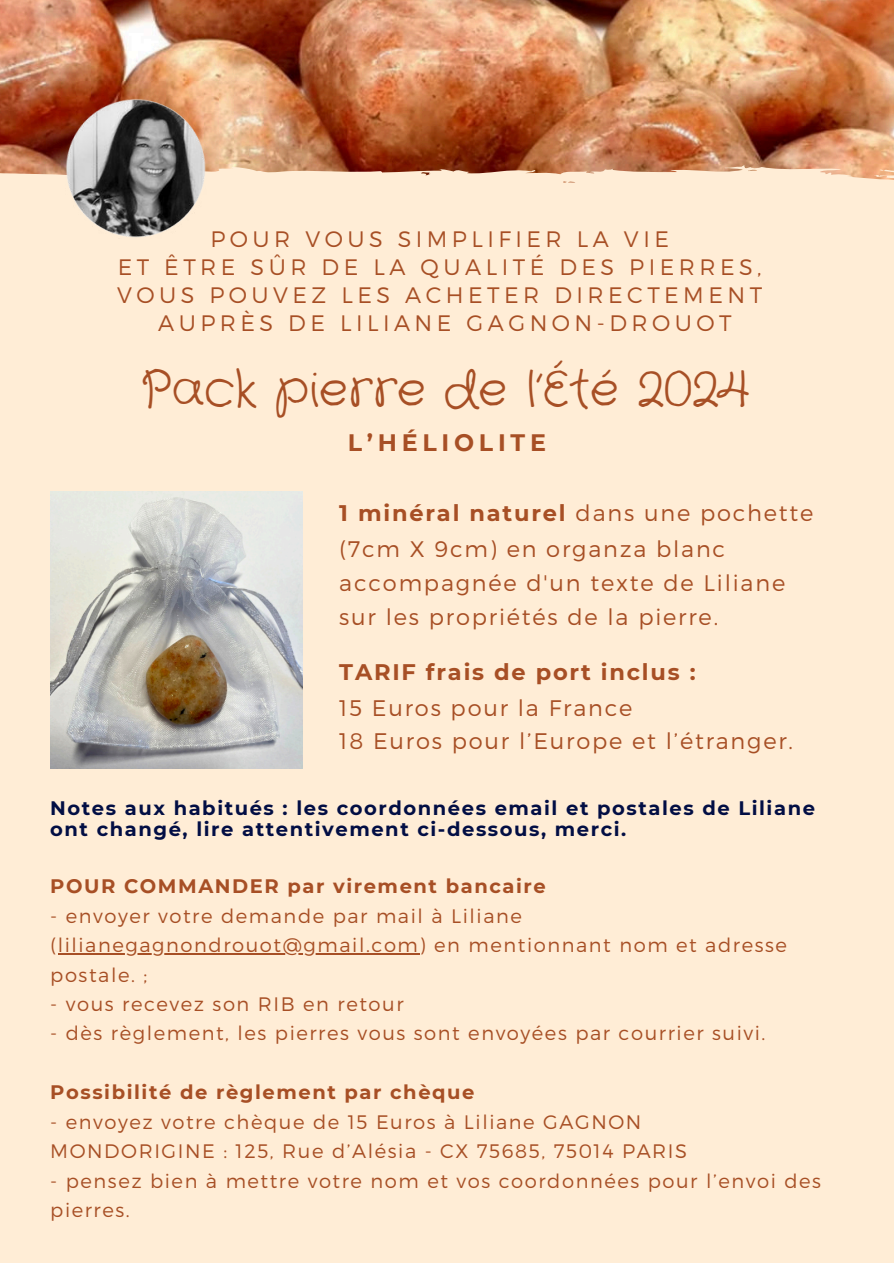
<style>
.page{position:relative;width:894px;height:1264px;background:#fff}
.page>*{position:absolute;margin:0;border:0;box-sizing:border-box;transform-origin:0 0}
.t1{font:48.9px "Crafty Girls";color:#a74f25}
.t2{font:700 23.7px "Montserrat";letter-spacing:.2em;color:#a74f25}
.t3{font:300 22.5px/33.8px "Montserrat";letter-spacing:.08em;color:#a74f25}
.t4{font:700 22.5px "Montserrat";letter-spacing:.08em;color:#a74f25}
.t5{font:300 22.35px/28.2px "Montserrat";letter-spacing:.2em;color:#a74f25;text-align:center}
.t6{font:300 19.5px/29.2px "Montserrat";letter-spacing:.08em;color:#a74f25}
.t7{font:700 19.5px/21.3px "Montserrat";letter-spacing:.08em;color:#020e44}
.t8{font:700 19.5px "Montserrat";letter-spacing:.08em;color:#a74f25}
.s1{font-weight:700}
</style>
<div class="page">
<img style="left:0;top:0;width:893px;height:165px">
<svg style="left:0;top:165px;width:893px;height:26px;background:#eccdb3"></svg>
<div style="left:0;top:191px;width:893px;height:1072px;background:#ffedd6"></div>
<img style="left:65px;top:98px;width:141px;height:140px">
<img style="left:50px;top:491px;width:252px;height:277px">
<hr style="left:58px;top:953px;width:361px;height:1px;background:#a74f25">
<p class="t5" style="left:117px;top:224px;width:646px">POUR VOUS SIMPLIFIER LA VIE<br>ET ÊTRE SÛR DE LA QUALITÉ DES PIERRES, VOUS POUVEZ LES ACHETER DIRECTEMENT AUPRÈS DE LILIANE GAGNON-DROUOT</p>
<h1 class="t1" style="left:140px;top:356px;width:611px">Pack pierre de l’Été 2024</h1>
<p class="t2" style="left:347px;top:425px;width:200px">L’HÉLIOLITE</p>
<p class="t3" style="left:339px;top:495px;width:475px;line-height:36px"><span class="s1">1 minéral naturel</span> dans une pochette (7cm X 9cm) en organza blanc</p>
<p class="t3" style="left:339px;top:565px;width:447px">accompagnée d'un texte de Liliane sur les propriétés de la pierre.</p>
<p class="t4" style="left:339px;top:655px;width:358px">TARIF frais de port inclus :</p>
<p class="t3" style="left:339px;top:690px;width:455px">15 Euros pour la France<br>18 Euros pour l’Europe et l’étranger.</p>
<p class="t7" style="left:50px;top:796px;width:766px">Notes aux habitués : les coordonnées email et postales de Liliane ont changé, lire attentivement ci-dessous, merci.</p>
<p class="t8" style="left:50px;top:871px;width:497px">POUR COMMANDER par virement bancaire</p>
<p class="t6" style="left:50px;top:901px;width:738px">- envoyer votre demande par mail à Liliane (lilianegagnondrouot@gmail.com) en mentionnant nom et adresse postale. ;</p>
<p class="t6" style="left:50px;top:989px;width:355px">- vous recevez son RIB en retour</p>
<p class="t6" style="left:50px;top:1018px;width:716px">- dès règlement, les pierres vous sont envoyées par courrier suivi.</p>
<p class="t8" style="left:50px;top:1077px;width:425px">Possibilité de règlement par chèque</p>
<p class="t6" style="left:50px;top:1107px;width:638px">- envoyez votre chèque de 15 Euros à Liliane GAGNON<br>MONDORIGINE : 125, Rue d’Alésia - CX 75685, 75014 PARIS</p>
<p class="t6" style="left:50px;top:1165px;width:772px">- pensez bien à mettre votre nom et vos coordonnées pour l’envoi des pierres.</p>
</div>
